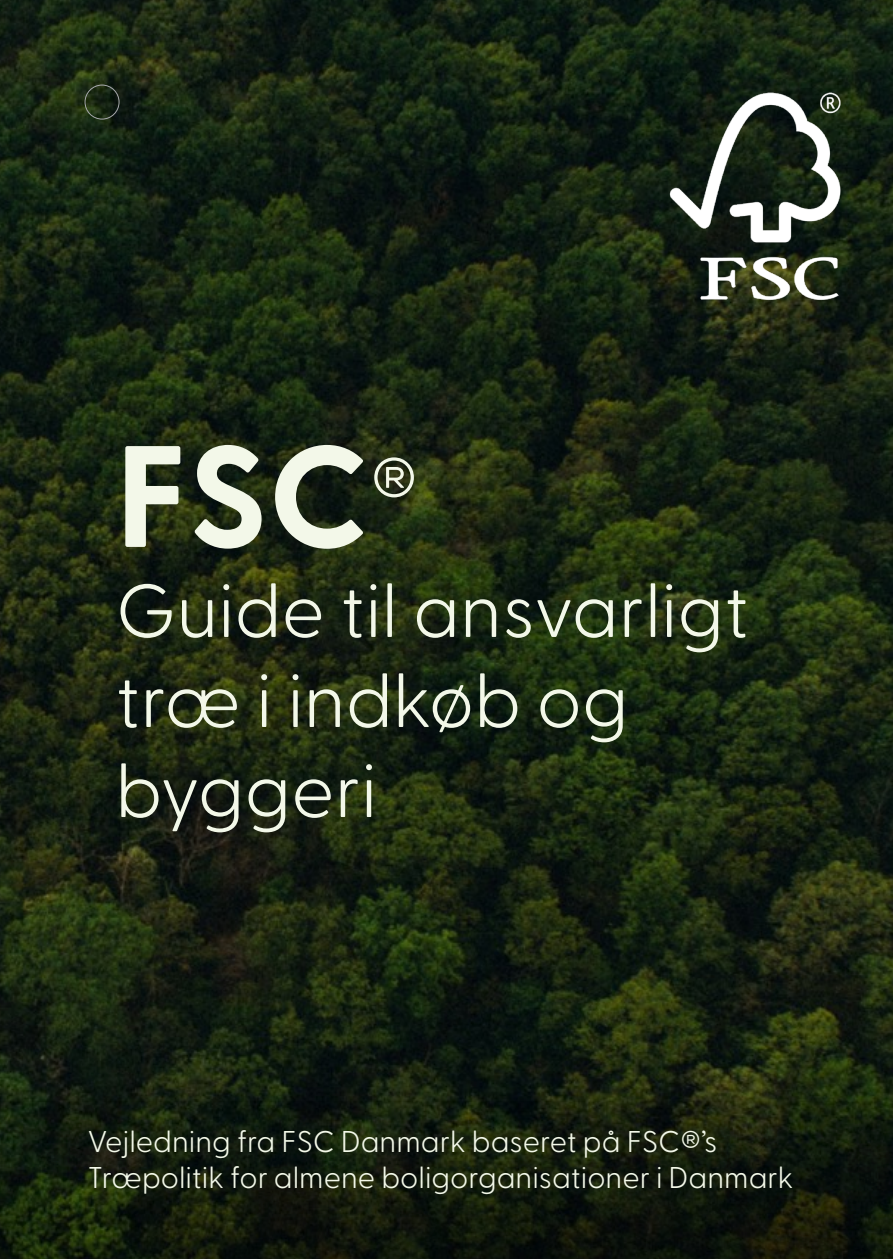
<style>
.page{position:relative;width:893px;height:1259px;background:#fff}
.page>*{position:absolute;margin:0;border:0;box-sizing:border-box;transform-origin:0 0}
.t1{font:700 144px "Greycliff CF";color:#f3f8e9}
.t2{font:300 75px/90px "Greycliff CF";color:#f3f8e9}
.t3{font:300 30px/36px "Greycliff CF";color:#f3f8e9}
</style>
<div class="page">
<img style="left:0;top:0;width:893px;height:1098px">
<img style="left:0;top:1098px;width:893px;height:161px">
<img style="left:662px;top:77px;width:193px;height:238px">
<div style="left:85px;top:85px;width:34px;height:34px;border:1px solid #a8a9ad;border-radius:50%"></div>
<h1 class="t1" style="left:115px;top:387px;width:305px">FSC<sup>®</sup></h1>
<h2 class="t2" style="left:115px;top:560px;width:635px">Guide til ansvarligt træ i indkøb og byggeri</h2>
<p class="t3" style="left:87px;top:1121px;width:708px">Vejledning fra FSC Danmark baseret på FSC®’s<br>Træpolitik for almene boligorganisationer i Danmark</p>
</div>
